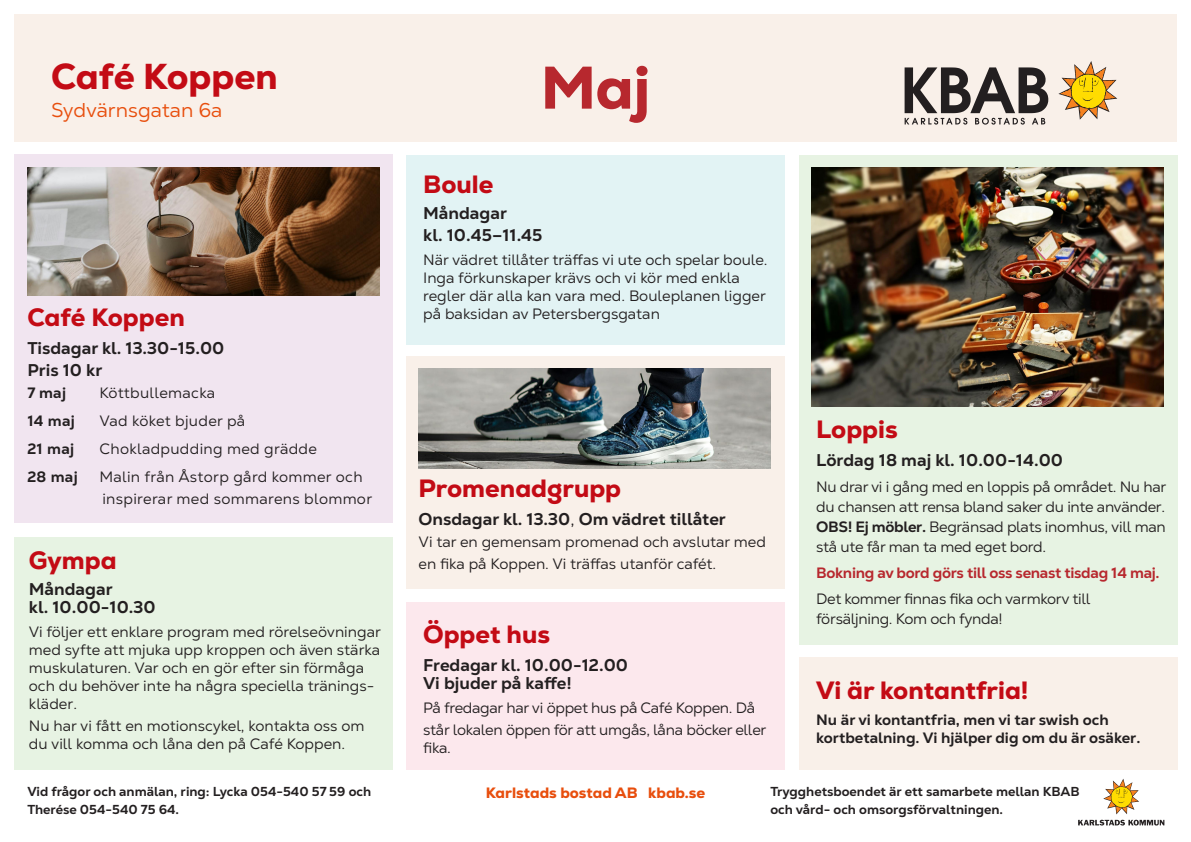
<style>
.page{position:relative;width:1191px;height:842px;background:#fff}
.page>*{position:absolute;margin:0;border:0;box-sizing:border-box;transform-origin:0 0}
.t1{font:800 60px "Nexa";color:#b7282e}
.t2{font:800 36px "Nexa";color:#c30b15}
.t3{font:800 25px "Nexa";color:#c30b15}
.t4{font:20px "Nexa Text";color:#e84e0d}
.t5{font:800 17px "Nexa Text";color:#231f20}
.t6{font:15px/18px "Nexa Text";color:#231f20}
.t7{font:15px/22px "Nexa Text";letter-spacing:-.02em;color:#231f20}
.t8{font:15px "Nexa Text";letter-spacing:.02em;color:#231f20}
.t9{font:800 15px "Nexa Text";color:#231f20}
.t10{font:800 15px "Nexa Text";letter-spacing:-.02em;color:#b7282e}
.t11{font:800 15px "Nexa";color:#e84e0d}
.t12{font:800 13px "Nexa Text";color:#231f20}
.s1{font-weight:400}
.s2{font-weight:800}
</style>
<div class="page">
<div style="left:406px;top:356px;width:378px;height:233px;background:#f9f0e9"></div>
<div style="left:799px;top:657px;width:378px;height:113px;background:#f9f0e9"></div>
<div style="left:14px;top:14px;width:1162px;height:128px;background:#f9f0e9"></div>
<svg style="left:904px;top:67px;width:144px;height:58px"></svg>
<svg style="left:1058px;top:61px;width:59px;height:59px"></svg>
<div style="left:14px;top:154px;width:378px;height:369px;background:#f1e5f0"></div>
<img style="left:27px;top:168px;width:352px;height:127px">
<div style="left:14px;top:537px;width:378px;height:233px;background:#e7f3e3"></div>
<svg style="left:1103px;top:779px;width:36px;height:35px"></svg>
<svg style="left:1078px;top:820px;width:86px;height:5px"></svg>
<div style="left:406px;top:602px;width:378px;height:168px;background:#fce8ed"></div>
<div style="left:799px;top:155px;width:378px;height:489px;background:#e7f3e3"></div>
<div style="left:406px;top:155px;width:378px;height:189px;background:#e2f3f4"></div>
<img style="left:812px;top:168px;width:351px;height:239px">
<img style="left:418px;top:369px;width:352px;height:100px">
<p class="t2" style="left:51px;top:54px;width:228px">Café Koppen</p>
<p class="t4" style="left:51px;top:98px;width:173px">Sydvärnsgatan 6a</p>
<p class="t3" style="left:27px;top:301px;width:159px">Café Koppen</p>
<p class="t5" style="left:27px;top:337px;width:199px">Tisdagar kl. 13.30-15.00</p>
<p class="t5" style="left:27px;top:359px;width:77px">Pris 10 kr</p>
<p class="t9" style="left:27px;top:383px;width:40px">7 maj</p>
<p class="t8" style="left:99px;top:384px;width:117px">Köttbullemacka</p>
<p class="t9" style="left:27px;top:411px;width:49px">14 maj</p>
<p class="t8" style="left:99px;top:412px;width:147px">Vad köket bjuder på</p>
<p class="t9" style="left:27px;top:439px;width:48px">21 maj</p>
<p class="t8" style="left:99px;top:440px;width:219px">Chokladpudding med grädde</p>
<p class="t9" style="left:27px;top:467px;width:52px">28 maj</p>
<p class="t8" style="left:99px;top:468px;width:265px">Malin från Åstorp gård kommer och</p>
<p class="t8" style="left:102px;top:490px;width:271px">inspirerar med sommarens blommor</p>
<p class="t3" style="left:29px;top:544px;width:89px">Gympa</p>
<p class="t5" style="left:29px;top:578px;width:85px">Måndagar</p>
<p class="t5" style="left:29px;top:596px;width:128px">kl. 10.00-10.30</p>
<p class="t6" style="left:29px;top:623px;width:354px">Vi följer ett enklare program med rörelseövningar med syfte att mjuka upp kroppen och även stärka muskulaturen. Var och en gör efter sin förmåga och du behöver inte ha några speciella tränings&shy;kläder.</p>
<p class="t6" style="left:29px;top:717px;width:337px">Nu har vi fått en motionscykel, kontakta oss om du vill komma och låna den på Café Koppen.</p>
<p class="t12" style="left:27px;top:783px;width:345px">Vid frågor och anmälan, ring: Lycka 054-540 57 59 och</p>
<p class="t12" style="left:27px;top:801px;width:153px">Therése 054-540 75 64.</p>
<p class="t1" style="left:541px;top:49px;width:111px">Maj</p>
<p class="t3" style="left:423px;top:168px;width:72px">Boule</p>
<p class="t5" style="left:423px;top:202px;width:85px">Måndagar</p>
<p class="t5" style="left:423px;top:224px;width:121px">kl. 10.45–11.45</p>
<p class="t6" style="left:423px;top:250px;width:346px">När vädret tillåter träffas vi ute och spelar boule.</p>
<p class="t6" style="left:423px;top:268px;width:318px">Inga förkunskaper krävs och vi kör med enkla</p>
<p class="t6" style="left:423px;top:286px;width:344px">regler där alla kan vara med. Bouleplanen ligger på baksidan av Petersbergsgatan</p>
<p class="t3" style="left:418px;top:472px;width:204px">Promenadgrupp</p>
<p class="t5" style="left:418px;top:508px;width:309px">Onsdagar kl. 13.30<span class="s1">,</span> Om vädret tillåter</p>
<p class="t6" style="left:418px;top:531px;width:349px;line-height:22px">Vi tar en gemensam promenad och avslutar med en fika på Koppen. Vi träffas utanför cafét.</p>
<p class="t3" style="left:423px;top:618px;width:128px">Öppet hus</p>
<p class="t5" style="left:423px;top:654px;width:206px">Fredagar kl. 10.00-12.00</p>
<p class="t5" style="left:423px;top:672px;width:150px">Vi bjuder på kaffe!</p>
<p class="t7" style="left:423px;top:696px;width:345px">På fredagar har vi öppet hus på Café Koppen. Då står lokalen öppen för att umgås, låna böcker eller</p>
<p class="t6" style="left:423px;top:738px;width:29px">fika.</p>
<p class="t3" style="left:816px;top:413px;width:83px">Loppis</p>
<p class="t5" style="left:816px;top:449px;width:248px">Lördag 18 maj kl. 10.00-14.00</p>
<p class="t6" style="left:816px;top:476px;width:352px;line-height:20px;text-align:justify">Nu drar vi i gång med en loppis på området. Nu har du chansen att rensa bland saker du inte använder.<br><span class="s2">OBS! Ej möbler.</span> Begränsad plats inomhus, vill man stå ute får man ta med eget bord.</p>
<p class="t10" style="left:816px;top:563px;width:345px">Bokning av bord görs till oss senast tisdag 14 maj.</p>
<p class="t7" style="left:816px;top:587px;width:276px">Det kommer finnas fika och varmkorv till</p>
<p class="t7" style="left:816px;top:607px;width:188px">försäljning. Kom och fynda!</p>
<p class="t3" style="left:816px;top:674px;width:214px">Vi är kontantfria!</p>
<p class="t9" style="left:816px;top:710px;width:294px">Nu är vi kontantfria, men vi tar swish och</p>
<p class="t9" style="left:816px;top:728px;width:326px">kortbetalning. Vi hjälper dig om du är osäker.</p>
<p class="t11" style="left:486px;top:783px;width:221px">Karlstads bostad AB kbab.se</p>
<p class="t12" style="left:770px;top:783px;width:311px">Trygghetsboendet är ett samarbete mellan KBAB</p>
<p class="t12" style="left:770px;top:801px;width:234px">och vård- och omsorgsförvaltningen.</p>
</div>
